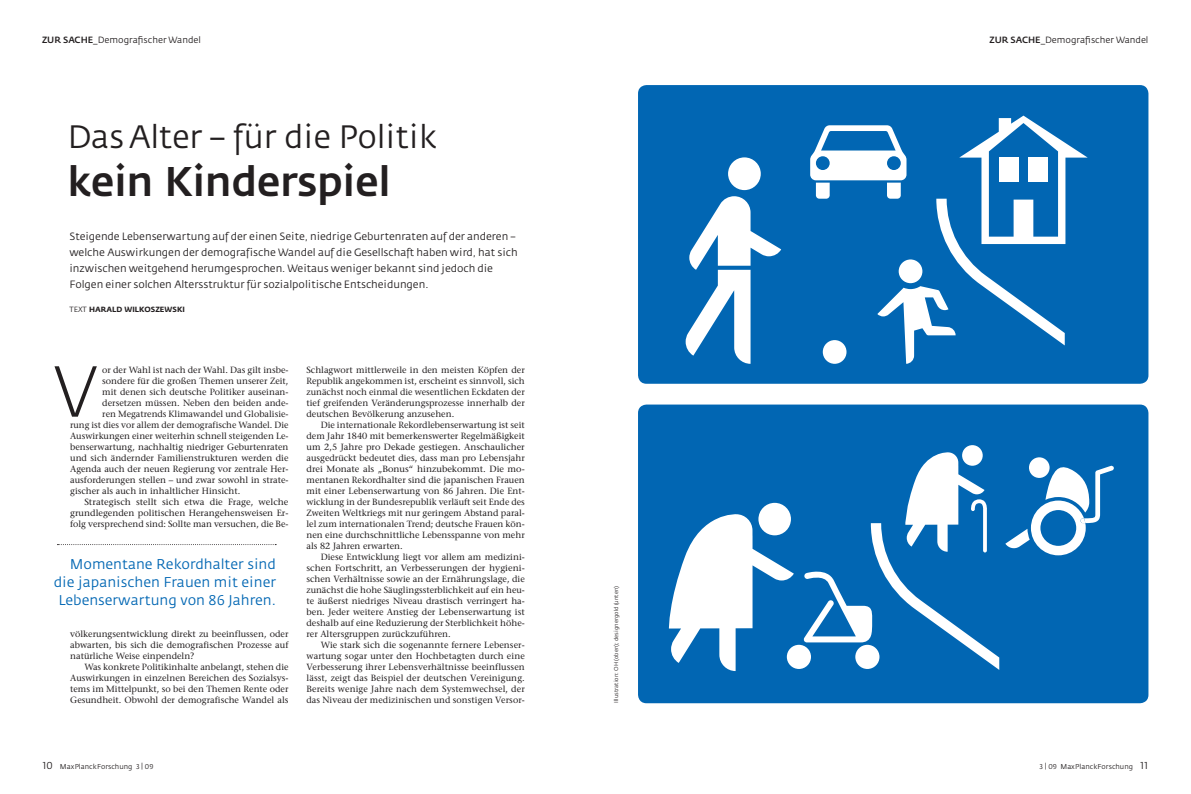
<style>
.page{position:relative;width:1191px;height:794px;background:#fff}
.page>*{position:absolute;margin:0;border:0;box-sizing:border-box;transform-origin:0 0}
.t1{font:300 71.2px "Fedra Sans";color:#231f20;scale:.95 1}
.t2{font:500 41px "Fedra Sans";letter-spacing:-.01em;color:#231f20}
.t3{font:32px "Fedra Sans";letter-spacing:-.01em;color:#231f20}
.t4{font:14px/18px "Fedra Sans";color:#0166b3;text-align:right}
.t5{font:10.5px/16px "Fedra Sans";letter-spacing:-.005em;color:#231f20}
.t6{font:9px "Stone Serif";color:#231f20}
.t7{font:9px "Fedra Sans";color:#231f20}
.t8{font:700 7.5px "Fedra Sans";color:#231f20}
.t9{font:7px "Fedra Sans";color:#231f20}
.t10{font:5.5px "Fedra Sans";color:#231f20}
.s1{font-weight:500}
.s2{font-weight:400}
.s3{font-family:"Fedra Sans Book SC";font-size:10px}
.s4{font-family:"Fedra Sans Book SC"}
</style>
<div class="page">
<div style="left:638px;top:85px;width:510px;height:299px;background:#0166b3;border-radius:9px"></div>
<div style="left:638px;top:404px;width:510px;height:299px;background:#0166b3;border-radius:9px"></div>
<svg style="left:57px;top:544px;width:219px;height:1px"></svg>
<svg style="left:685px;top:196px;width:96px;height:168px"></svg>
<div style="left:728px;top:157px;width:32px;height:33px;background:#fff;border-radius:50%"></div>
<svg style="left:810px;top:116px;width:277px;height:248px"></svg>
<div style="left:962px;top:445px;width:20px;height:21px;background:#fff;border-radius:50%"></div>
<div style="left:758px;top:503px;width:33px;height:32px;background:#fff;border-radius:50%"></div>
<div style="left:787px;top:645px;width:24px;height:24px;background:#fff;border-radius:50%"></div>
<svg style="left:668px;top:512px;width:126px;height:159px"></svg>
<svg style="left:803px;top:451px;width:196px;height:219px"></svg>
<div style="left:1029px;top:457px;width:20px;height:21px;background:#fff;border-radius:50%"></div>
<svg style="left:1005px;top:462px;width:109px;height:93px"></svg>
<p class="t7" style="left:42px;top:36px;width:160px"><span class="s1">ZUR SACHE</span>_Demografischer Wandel</p>
<p class="t7" style="left:989px;top:36px;width:160px"><span class="s1">ZUR SACHE</span>_Demografischer Wandel</p>
<p class="t3" style="left:67px;top:124px;width:371px">Das Alter – für die Politik</p>
<p class="t2" style="left:67px;top:165px;width:325px">kein Kinderspiel</p>
<p class="t5" style="left:69px;top:229px;width:450px">Steigende Lebenserwartung auf der einen Seite, niedrige Geburtenraten auf der anderen – welche Auswirkungen der demografische Wandel auf die Gesellschaft haben wird, hat sich inzwischen weitgehend herumgesprochen. Weitaus weniger bekannt sind jedoch die Folgen einer solchen Altersstruktur für sozialpolitische Entscheidungen.</p>
<p class="t8" style="left:69px;top:306px;width:117px"><span class="s2">TEXT</span> HARALD WILKOSZEWSKI</p>
<p class="t1" style="left:54px;top:361px;width:46px">V</p>
<p class="t6" style="left:102px;top:366px;width:188px">or der Wahl ist nach der Wahl. Das gilt insbe-</p>
<p class="t6" style="left:102px;top:377px;width:188px">sondere für die großen Themen unserer Zeit,</p>
<p class="t6" style="left:102px;top:388px;width:188px">mit denen sich deutsche Politiker auseinan-</p>
<p class="t6" style="left:102px;top:399px;width:188px">dersetzen müssen. Neben den beiden ande-</p>
<p class="t6" style="left:102px;top:410px;width:188px">ren Megatrends Klimawandel und Globalisie-</p>
<p class="t6" style="left:70px;top:421px;width:220px">rung ist dies vor allem der demografische Wandel. Die</p>
<p class="t6" style="left:70px;top:432px;width:220px">Auswirkungen einer weiterhin schnell steigenden Le-</p>
<p class="t6" style="left:70px;top:443px;width:220px">benserwartung, nachhaltig niedriger Geburtenraten</p>
<p class="t6" style="left:70px;top:454px;width:220px">und sich ändernder Familienstrukturen werden die</p>
<p class="t6" style="left:70px;top:465px;width:220px">Agenda auch der neuen Regierung vor zentrale Her-</p>
<p class="t6" style="left:70px;top:476px;width:220px">ausforderungen stellen – und zwar sowohl in strate-</p>
<p class="t6" style="left:70px;top:487px;width:172px">gischer als auch in inhaltlicher Hinsicht.</p>
<p class="t6" style="left:84px;top:498px;width:206px">Strategisch stellt sich etwa die Frage, welche</p>
<p class="t6" style="left:70px;top:509px;width:220px">grundlegenden politischen Herangehensweisen Er-</p>
<p class="t6" style="left:70px;top:520px;width:220px">folg versprechend sind: Sollte man versuchen, die Be-</p>
<p class="t4" style="left:54px;top:556px;width:224px">Momentane Rekordhalter sind die japanischen Frauen mit einer<br>Lebenserwartung von 86 Jahren.</p>
<p class="t6" style="left:70px;top:630px;width:220px">völkerungsentwicklung direkt zu beeinflussen, oder</p>
<p class="t6" style="left:70px;top:641px;width:220px">abwarten, bis sich die demografischen Prozesse auf</p>
<p class="t6" style="left:70px;top:652px;width:126px">natürliche Weise einpendeln?</p>
<p class="t6" style="left:84px;top:663px;width:206px">Was konkrete Politikinhalte anbelangt, stehen die</p>
<p class="t6" style="left:70px;top:674px;width:220px">Auswirkungen in einzelnen Bereichen des Sozialsys-</p>
<p class="t6" style="left:70px;top:685px;width:220px">tems im Mittelpunkt, so bei den Themen Rente oder</p>
<p class="t6" style="left:70px;top:696px;width:220px">Gesundheit. Obwohl der demografische Wandel als</p>
<p class="t6" style="left:306px;top:366px;width:220px">Schlagwort mittlerweile in den meisten Köpfen der</p>
<p class="t6" style="left:306px;top:377px;width:220px">Republik angekommen ist, erscheint es sinnvoll, sich</p>
<p class="t6" style="left:306px;top:388px;width:220px">zunächst noch einmal die wesentlichen Eckdaten der</p>
<p class="t6" style="left:306px;top:399px;width:220px">tief greifenden Veränderungsprozesse innerhalb der</p>
<p class="t6" style="left:306px;top:410px;width:149px">deutschen Bevölkerung anzusehen.</p>
<p class="t6" style="left:321px;top:421px;width:206px">Die internationale Rekordlebenserwartung ist seit</p>
<p class="t6" style="left:306px;top:432px;width:220px">dem Jahr 1840 mit bemerkenswerter Regelmäßigkeit</p>
<p class="t6" style="left:306px;top:443px;width:220px">um 2,5 Jahre pro Dekade gestiegen. Anschaulicher</p>
<p class="t6" style="left:306px;top:454px;width:220px">ausgedrückt bedeutet dies, dass man pro Lebensjahr</p>
<p class="t6" style="left:306px;top:465px;width:220px">drei Monate als „Bonus“ hinzubekommt. Die mo-</p>
<p class="t6" style="left:306px;top:476px;width:220px">mentanen Rekordhalter sind die japanischen Frauen</p>
<p class="t6" style="left:306px;top:487px;width:220px">mit einer Lebenserwartung von 86 Jahren. Die Ent-</p>
<p class="t6" style="left:306px;top:498px;width:220px">wicklung in der Bundesrepublik verläuft seit Ende des</p>
<p class="t6" style="left:306px;top:509px;width:220px">Zweiten Weltkriegs mit nur geringem Abstand paral-</p>
<p class="t6" style="left:306px;top:520px;width:220px">lel zum internationalen Trend; deutsche Frauen kön-</p>
<p class="t6" style="left:306px;top:531px;width:220px">nen eine durchschnittliche Lebensspanne von mehr</p>
<p class="t6" style="left:306px;top:542px;width:98px">als 82 Jahren erwarten.</p>
<p class="t6" style="left:321px;top:553px;width:206px">Diese Entwicklung liegt vor allem am medizini-</p>
<p class="t6" style="left:306px;top:564px;width:220px">schen Fortschritt, an Verbesserungen der hygieni-</p>
<p class="t6" style="left:306px;top:575px;width:220px">schen Verhältnisse sowie an der Ernährungslage, die</p>
<p class="t6" style="left:306px;top:586px;width:220px">zunächst die hohe Säuglingssterblichkeit auf ein heu-</p>
<p class="t6" style="left:306px;top:597px;width:220px">te äußerst niedriges Niveau drastisch verringert ha-</p>
<p class="t6" style="left:306px;top:608px;width:220px">ben. Jeder weitere Anstieg der Lebenserwartung ist</p>
<p class="t6" style="left:306px;top:619px;width:220px">deshalb auf eine Reduzierung der Sterblichkeit höhe-</p>
<p class="t6" style="left:306px;top:630px;width:146px">rer Altersgruppen zurückzuführen.</p>
<p class="t6" style="left:321px;top:641px;width:206px">Wie stark sich die sogenannte fernere Lebenser-</p>
<p class="t6" style="left:306px;top:652px;width:220px">wartung sogar unter den Hochbetagten durch eine</p>
<p class="t6" style="left:306px;top:663px;width:220px">Verbesserung ihrer Lebensverhältnisse beeinflussen</p>
<p class="t6" style="left:306px;top:674px;width:220px">lässt, zeigt das Beispiel der deutschen Vereinigung.</p>
<p class="t6" style="left:306px;top:685px;width:220px">Bereits wenige Jahre nach dem Systemwechsel, der</p>
<p class="t6" style="left:306px;top:696px;width:220px">das Niveau der medizinischen und sonstigen Versor-</p>
<p class="t9" style="left:43px;top:763px;width:112px"><span class="s3">10</span> MaxPlanckForschung <span class="s4">3 | 09</span></p>
<p class="t10" style="left:614px;top:703px;width:119px;rotate:-90deg">Illustration: OH (oben); designergold (unten)</p>
<p class="t9" style="left:1039px;top:763px;width:110px"><span class="s4">3 | 09</span> MaxPlanckForschung <span class="s3">11</span></p>
</div>
